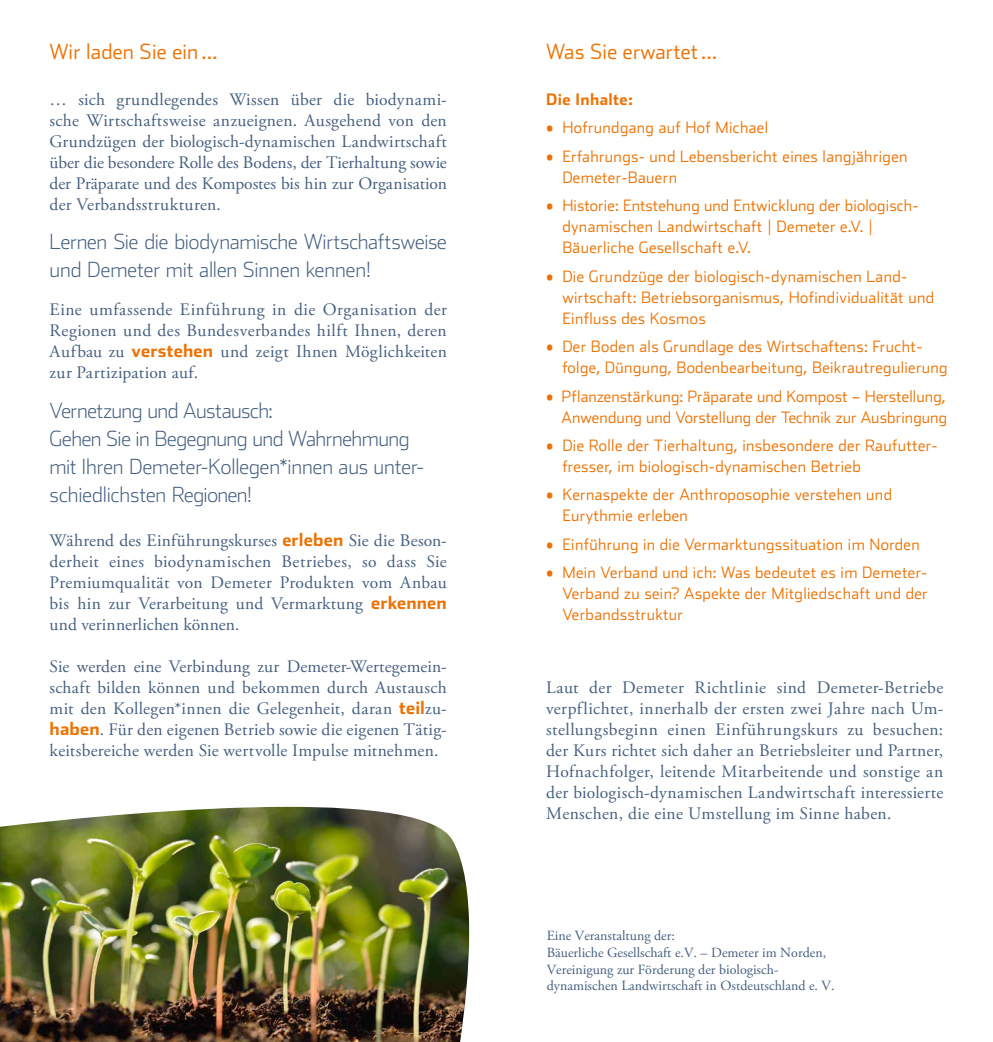
<style>
.page{position:relative;width:993px;height:1042px;background:#fff}
.page>*{position:absolute;margin:0;border:0;box-sizing:border-box;transform-origin:0 0}
.t1{font:200 21px/28px "Stainless";letter-spacing:-.01em;color:#465f7f}
.t2{font:300 21px "Stainless";letter-spacing:.01em;color:#ee7203}
.t3{font:17.5px/21px "Adobe Garamond Pro";letter-spacing:.01em;color:#465f7f;text-align:justify}
.t4{font:300 15.75px/21px "Stainless";letter-spacing:.025em;color:#ee7203}
.t5{font:700 15.75px "Stainless";letter-spacing:.025em;color:#ee7203}
.t6{font:14px/16.8px "Adobe Garamond Pro";color:#455e7e}
.s1{font-family:"Stainless";font-weight:700;color:#ee7203}
</style>
<div class="page">
<img style="left:0;top:807px;width:469px;height:235px">
<p class="t2" style="left:50px;top:39px;width:169px">Wir laden Sie ein…</p>
<p class="t2" style="left:546px;top:39px;width:173px">Was Sie erwartet…</p>
<p class="t3" style="left:50px;top:90px;width:398px">… sich grundlegendes Wissen über die biodynami&shy;sche Wirtschaftsweise anzueignen. Ausgehend von den Grundzügen der biologisch-dynamischen Landwirtschaft über die besondere Rolle des Bodens, der Tierhaltung sowie der Präparate und des Kompostes bis hin zur Organisation der Verbandsstrukturen.</p>
<p class="t1" style="left:50px;top:227px;width:398px">Lernen Sie die biodynamische Wirtschaftsweise und Demeter mit allen Sinnen kennen!</p>
<p class="t3" style="left:50px;top:300px;width:398px">Eine umfassende Einführung in die Organisation der Regionen und des Bundesverbandes hilft Ihnen, deren Aufbau zu <span class="s1">verstehen</span> und zeigt Ihnen Möglichkeiten zur Partizipation auf.</p>
<p class="t1" style="left:50px;top:397px;width:376px">Vernetzung und Austausch:<br>Gehen Sie in Begegnung und Wahrnehmung mit Ihren Demeter-Kollegen*innen aus unter&shy;schiedlichsten Regionen!</p>
<p class="t3" style="left:50px;top:531px;width:398px">Während des Einführungskurses <span class="s1">erleben</span> Sie die Beson&shy;derheit eines biodynamischen Betriebes, so dass Sie Premiumqualität von Demeter Produkten vom Anbau bis hin zur Verarbeitung und Vermarktung <span class="s1">erkennen </span>und verinnerlichen können.</p>
<p class="t3" style="left:50px;top:657px;width:398px">Sie werden eine Verbindung zur Demeter-Wertegemein&shy;schaft bilden können und bekommen durch Austausch mit den Kollegen*innen die Gelegenheit, daran <span class="s1">teil</span>zu&shy;<span class="s1">haben</span>. Für den eigenen Betrieb sowie die eigenen Tätig&shy;keitsbereiche werden Sie wertvolle Impulse mitnehmen.</p>
<p class="t5" style="left:546px;top:89px;width:88px">Die Inhalte:</p>
<p class="t4" style="left:546px;top:117px;width:223px">• Hofrundgang auf Hof Michael</p>
<p class="t4" style="left:562px;top:145px;width:346px;text-indent:-16px">• Erfahrungs- und Lebensbericht eines langjährigen<br>Demeter-Bauern</p>
<p class="t4" style="left:562px;top:195px;width:357px;text-indent:-16px">• Historie: Entstehung und Entwicklung der biologisch&shy;dynamischen Landwirtschaft | Demeter e.V. |<br>Bäuerliche Gesellschaft e.V.</p>
<p class="t4" style="left:562px;top:265px;width:373px;text-indent:-16px">• Die Grundzüge der biologisch-dynamischen Land&shy;wirtschaft: Betriebsorganismus, Hofindividualität und<br>Einfluss des Kosmos</p>
<p class="t4" style="left:562px;top:336px;width:387px;text-indent:-16px">• Der Boden als Grundlage des Wirtschaftens: Frucht&shy;folge, Düngung, Bodenbearbeitung, Beikrautregulierung</p>
<p class="t4" style="left:546px;top:385px;width:402px;text-align:right">• Pflanzenstärkung: Präparate und Kompost – Herstellung,<br>Anwendung und Vorstellung der Technik zur Ausbringung</p>
<p class="t4" style="left:562px;top:435px;width:376px;text-indent:-16px">• Die Rolle der Tierhaltung, insbesondere der Raufutter&shy;fresser, im biologisch-dynamischen Betrieb</p>
<p class="t4" style="left:562px;top:484px;width:331px;text-indent:-16px">• Kernaspekte der Anthroposophie verstehen und<br>Eurythmie erleben</p>
<p class="t4" style="left:546px;top:533px;width:375px">• Einführung in die Vermarktungssituation im Norden</p>
<p class="t4" style="left:562px;top:562px;width:367px;text-align:justify;text-indent:-16px">• Mein Verband und ich: Was bedeutet es im Demeter-Verband zu sein? Aspekte der Mitgliedschaft und der Verbandsstruktur</p>
<p class="t3" style="left:546px;top:678px;width:398px">Laut der Demeter Richtlinie sind Demeter-Betriebe verpflichtet, innerhalb der ersten zwei Jahre nach Um&shy;stellungsbeginn einen Einführungskurs zu besuchen: der Kurs richtet sich daher an Betriebsleiter und Partner, Hofnachfolger, leitende Mitarbeitende und sonstige an der biologisch-dynamischen Landwirtschaft interessierte Menschen, die eine Umstellung im Sinne haben.</p>
<p class="t6" style="left:546px;top:927px;width:289px">Eine Veranstaltung der:<br>Bäuerliche Gesellschaft e.V. – Demeter im Norden, Vereinigung zur Förderung der biologisch&shy;dynamischen Landwirtschaft in Ostdeutschland e. V.</p>
</div>
